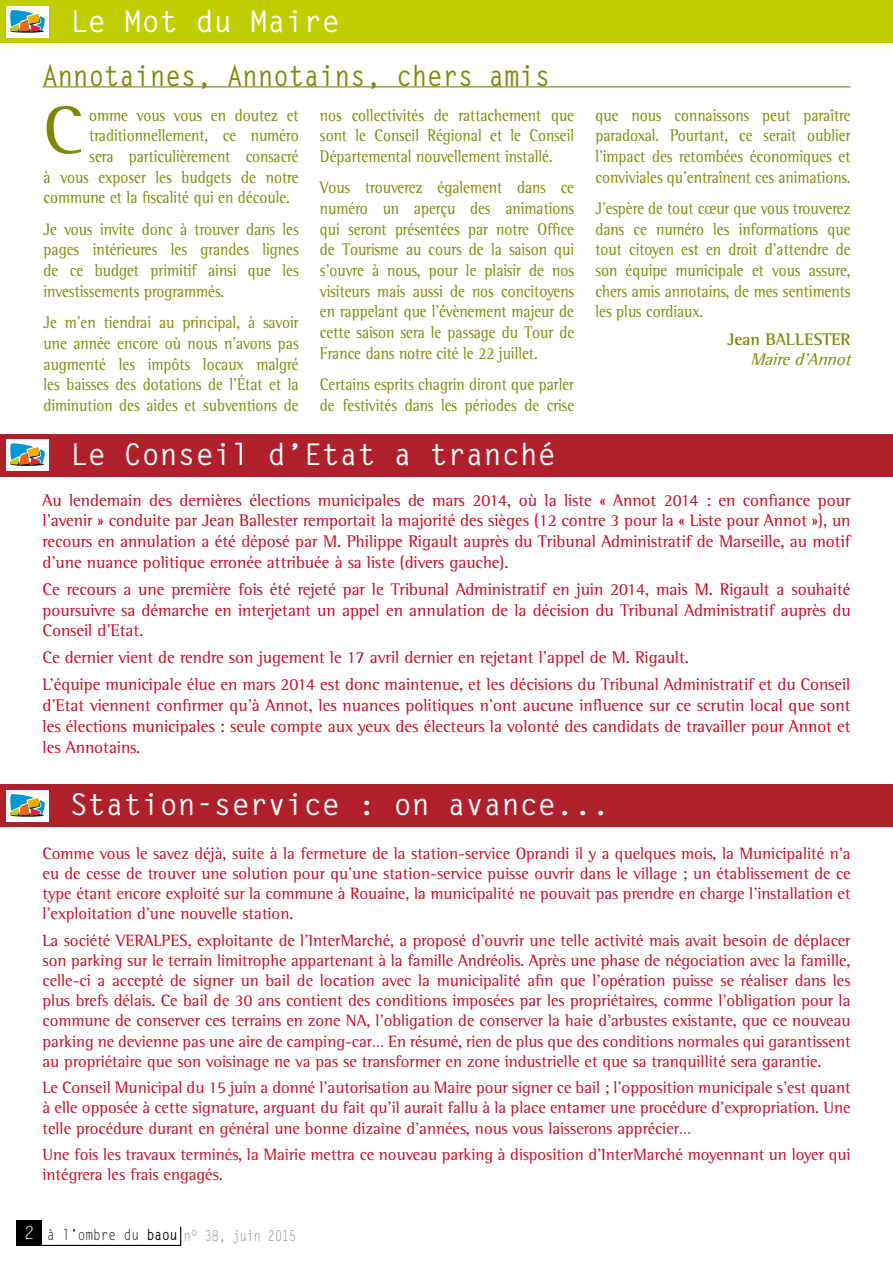
<style>
.page{position:relative;width:893px;height:1263px;background:#fff}
.page>*{position:absolute;margin:0;border:0;box-sizing:border-box;transform-origin:0 0}
.t1{font:69px "Rotis Semi Serif Std";color:#7c8904;scale:1.04 1}
.t2{font:700 30px "Letter Gothic Std";color:#fff}
.t3{font:700 28.5px "Letter Gothic Std";color:#7c8904;scale:.9 1}
.t4{font:17.25px/20.7px "Rotis Semi Serif Std";color:#7c8904;text-align:justify;scale:.89 1}
.t5{font:17.25px/20.7px "Rotis Semi Serif Std";color:#cd071e;text-align:justify}
.t6{font:700 17.25px "Rotis Semi Serif Std";color:#7c8904}
.t7{font:italic 17.25px "Rotis Semi Serif Std";color:#7c8904}
.t8{font:16.8px/20.1px "Rotis Semi Serif Std";color:#cd071e;text-align:justify}
.t9{font:15px "Letter Gothic Std";color:#87888a;scale:.78 1}
.s1{font-size:18px;color:#fff}
.s2{color:#000}
.s3{font-weight:700;color:#000}
</style>
<div class="page">
<div style="left:16px;top:1220px;width:26px;height:25px;background:#000"></div>
<hr style="left:16px;top:1245px;width:165px;height:1px;background:#000">
<svg style="left:180px;top:1227px;width:1px;height:18px"></svg>
<div style="left:0;top:0;width:893px;height:43px;background:#c0ce00"></div>
<div style="left:6px;top:6px;width:43px;height:32px;background:#fff"></div>
<svg style="left:10px;top:10px;width:35px;height:23px"></svg>
<hr style="left:43px;top:86px;width:808px;height:1px;background:#7c8904">
<div style="left:0;top:434px;width:893px;height:42px;background:#b0202a"></div>
<div style="left:6px;top:439px;width:43px;height:32px;background:#fff"></div>
<svg style="left:10px;top:443px;width:35px;height:23px"></svg>
<div style="left:0;top:784px;width:893px;height:43px;background:#b0202a"></div>
<div style="left:6px;top:790px;width:43px;height:32px;background:#fff"></div>
<svg style="left:10px;top:794px;width:35px;height:23px"></svg>
<h2 class="t2" style="left:70px;top:3px;width:271px">Le Mot du Maire</h2>
<h3 class="t3" style="left:43px;top:58px;width:566px">Annotaines, Annotains, chers amis</h3>
<h1 class="t1" style="left:43px;top:90px;width:40px">C</h1>
<p class="t4" style="left:320px;top:104px;width:287px">nos collectivités de rattachement que sont le Conseil Régional et le Conseil Départemental nouvellement installé.</p>
<p class="t4" style="left:320px;top:177px;width:287px">Vous trouverez également dans ce numéro un aperçu des animations qui seront présentées par notre Office de Tourisme au cours de la saison qui s’ouvre à nous, pour le plaisir de nos visiteurs mais aussi de nos concitoyens en rappelant que l’évènement majeur de cette saison sera le passage du Tour de France dans notre cité le 22 juillet.</p>
<p class="t4" style="left:320px;top:374px;width:287px">Certains esprits chagrin diront que parler de festivités dans les périodes de crise</p>
<p class="t4" style="left:89px;top:104px;width:237px">omme vous vous en doutez et</p>
<p class="t4" style="left:89px;top:125px;width:237px">traditionnellement, ce numéro</p>
<p class="t4" style="left:89px;top:146px;width:237px">sera particulièrement consacré</p>
<p class="t4" style="left:44px;top:166px;width:288px">à vous exposer les budgets de notre</p>
<p class="t4" style="left:44px;top:187px;width:278px">commune et la fiscalité qui en découle.</p>
<p class="t4" style="left:44px;top:218px;width:288px">Je vous invite donc à trouver dans les pages intérieures les grandes lignes de ce budget primitif ainsi que les investissements programmés.</p>
<p class="t4" style="left:44px;top:312px;width:288px">Je m’en tiendrai au principal, à savoir une année encore où nous n’avons pas augmenté les impôts locaux malgré les baisses des dotations de l’État et la diminution des aides et subventions de</p>
<p class="t4" style="left:595px;top:104px;width:288px">que nous connaissons peut paraître paradoxal. Pourtant, ce serait oublier l’impact des retombées économiques et conviviales qu’entraînent ces animations.</p>
<p class="t4" style="left:595px;top:198px;width:288px">J’espère de tout cœur que vous trouverez dans ce numéro les informations que tout citoyen est en droit d’attendre de son équipe municipale et vous assure, chers amis annotains, de mes sentiments les plus cordiaux.</p>
<p class="t6" style="left:727px;top:328px;width:125px">Jean BALLESTER</p>
<p class="t7" style="left:750px;top:349px;width:107px">Maired’Annot</p>
<h2 class="t2" style="left:70px;top:435px;width:488px">Le Conseil d’Etat a tranché</h2>
<p class="t5" style="left:43px;top:489px;width:809px">Au lendemain des dernières élections municipales de mars 2014, où la liste « Annot 2014 : en confiance pour l’avenir » conduite par Jean Ballester remportait la majorité des sièges (12 contre 3 pour la « Liste pour Annot »), un recours en annulation a été déposé par M. Philippe Rigault auprès du Tribunal Administratif de Marseille, au motif d’une nuance politique erronée attribuée à sa liste (divers gauche).</p>
<p class="t5" style="left:43px;top:579px;width:810px">Ce recours a une première fois été rejeté par le Tribunal Administratif en juin 2014, mais M. Rigault a souhaité poursuivre sa démarche en interjetant un appel en annulation de la décision du Tribunal Administratif auprès du Conseil d’Etat.</p>
<p class="t5" style="left:43px;top:644px;width:809px;line-height:27.2px">Ce dernier vient de rendre son jugement le 17 avril dernier en rejetant l’appel de M. Rigault.<br>L’équipe municipale élue en mars 2014 est donc maintenue, et les décisions du Tribunal Administratif et du Conseil</p>
<p class="t5" style="left:43px;top:695px;width:810px">d’Etat viennent confirmer qu’à Annot, les nuances politiques n’ont aucune influence sur ce scrutin local que sont les élections municipales : seule compte aux yeux des électeurs la volonté des candidats de travailler pour Annot et les Annotains.</p>
<h2 class="t2" style="left:70px;top:786px;width:542px">Station-service : on avance...</h2>
<p class="t8" style="left:43px;top:843px;width:810px">Comme vous le savez déjà, suite à la fermeture de la station-service Oprandi il y a quelques mois, la Municipalité n’a eu de cesse de trouver une solution pour qu’une station-service puisse ouvrir dans le village ; un établissement de ce type étant encore exploité sur la commune à Rouaine, la municipalité ne pouvait pas prendre en charge l’installation et l’exploitation d’une nouvelle station.</p>
<p class="t8" style="left:43px;top:930px;width:810px">La société VERALPES, exploitante de l’InterMarché, a proposé d’ouvrir une telle activité mais avait besoin de déplacer son parking sur le terrain limitrophe appartenant à la famille Andréolis. Après une phase de négociation avec la famille, celle-ci a accepté de signer un bail de location avec la municipalité afin que l’opération puisse se réaliser dans les plus brefs délais. Ce bail de 30 ans contient des conditions imposées par les propriétaires, comme l’obligation pour la commune de conserver ces terrains en zone NA, l’obligation de conserver la haie d’arbustes existante, que ce nouveau parking ne devienne pas une aire de camping-car… En résumé, rien de plus que des conditions normales qui garantissent au propriétaire que son voisinage ne va pas se transformer en zone industrielle et que sa tranquillité sera garantie.</p>
<p class="t8" style="left:43px;top:1077px;width:810px">Le Conseil Municipal du 15 juin a donné l’autorisation au Maire pour signer ce bail ; l’opposition municipale s’est quant à elle opposée à cette signature, arguant du fait qu’il aurait fallu à la place entamer une procédure d’expropriation. Une telle procédure durant en général une bonne dizaine d’années, nous vous laisserons apprécier…</p>
<p class="t8" style="left:43px;top:1144px;width:809px">Une fois les travaux terminés, la Mairie mettra ce nouveau parking à disposition d’InterMarché moyennant un loyer qui intégrera les frais engagés.</p>
<p class="t9" style="left:24px;top:1227px;width:350px"><span class="s1">2</span> <span class="s2">à l’ombre du</span> <span class="s3">baou</span> n° 38, juin 2015</p>
</div>
